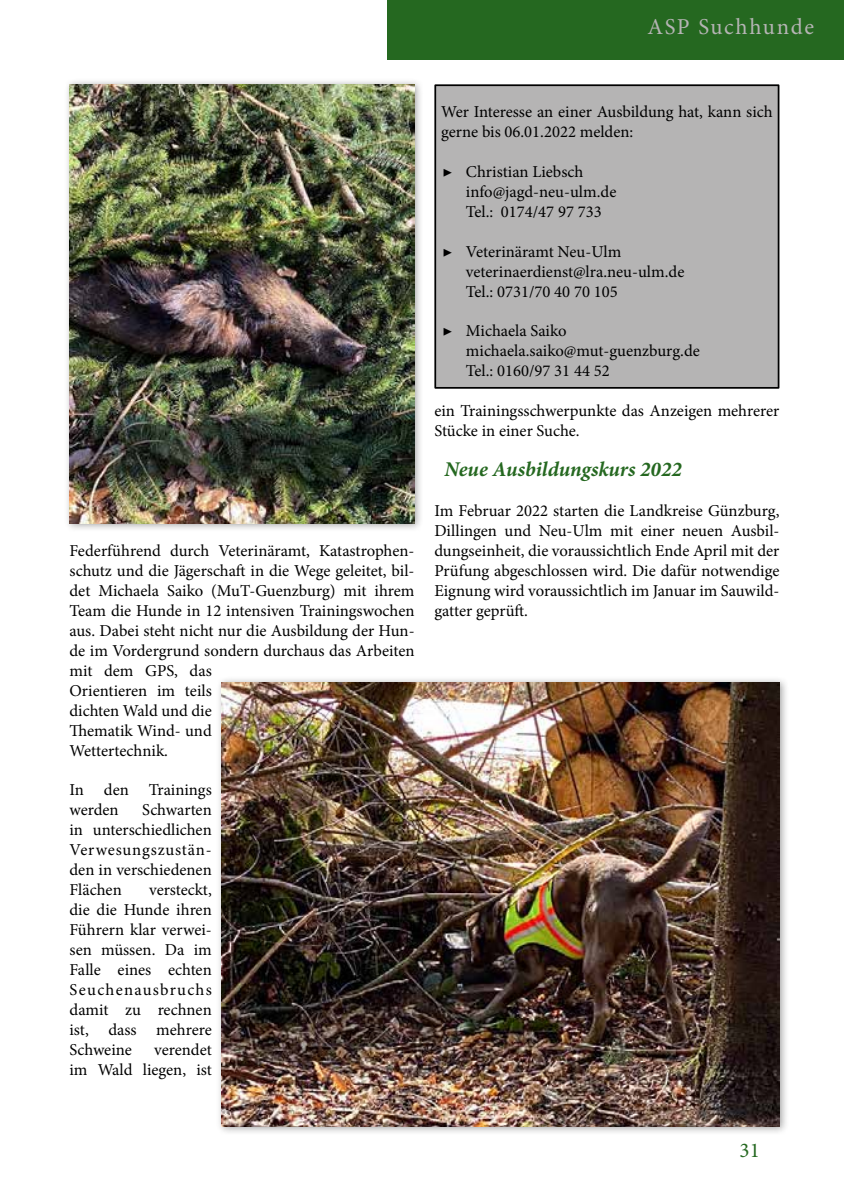
<style>
.page{position:relative;width:844px;height:1191px;background:#fff}
.page>*{position:absolute;margin:0;border:0;box-sizing:border-box;transform-origin:0 0}
.t1{font:22.75px "Minion Pro";letter-spacing:.07em;color:#b5b4b4}
.t2{font:italic 700 21px "Minion Pro";color:#256820}
.t3{font:21px "Minion Pro";color:#256820}
.t4{font:16.62px/19.9px "Minion Pro";color:#000}
</style>
<div class="page">
<div style="left:435px;top:85px;width:343px;height:303px;background:#b5b4b4"></div>
<div style="left:434px;top:84px;width:345px;height:305px;border:2px solid #000"></div>
<div style="left:63px;top:78px;width:361px;height:454px;background:#000;opacity:.35"></div>
<img style="left:69px;top:84px;width:345px;height:439px">
<div style="left:215px;top:676px;width:573px;height:460px;background:#000;opacity:.35"></div>
<img style="left:222px;top:682px;width:557px;height:444px">
<div style="left:387px;top:0;width:456px;height:60px;background:#256820"></div>
<h1 class="t1" style="left:647px;top:12px;width:168px">ASP Suchhunde</h1>
<p class="t4" style="left:69px;top:541px;width:346px">Federführend durch Veterinäramt, Katastrophen&shy;schutz und die Jägerschaft in die Wege geleitet, bil&shy;det Michaela Saiko (MuT-Guenzburg) mit ihrem Team die Hunde in 12 intensiven Trainingswochen aus. Dabei steht nicht nur die Ausbildung der Hun&shy;de im Vordergrund sondern durchaus das Arbeiten mit dem GPS, das<br>Orientieren im teils<br>dichten Wald und die<br>Thematik Wind- und<br>Wettertechnik.</p>
<p class="t4" style="left:69px;top:780px;width:144px">In den Trainings werden</p>
<p class="t4" style="left:69px;top:800px;width:144px;text-align:justify;text-indent:73px">Schwarten in unterschiedlichen Verwesungszustän&shy;den in verschiedenen Flächen</p>
<p class="t4" style="left:69px;top:880px;width:144px;text-align:justify;text-indent:80px">versteckt, die die Hunde ihren Führern klar verwei&shy;sen müssen. Da im Falle eines echten Seuchenausbruchs damit zu rechnen ist, dass mehrere Schweine</p>
<p class="t4" style="left:69px;top:1039px;width:144px;text-align:right">verendet<br>im Wald liegen, ist</p>
<p class="t4" style="left:441px;top:102px;width:333px">Wer Interesse an einer Ausbildung hat, kann sich gerne bis 06.01.2022 melden:</p>
<p class="t4" style="left:466px;top:162px;width:152px;text-indent:-24px">▶ Christian Liebsch info@jagd-neu-ulm.de<br>Tel.: 0174/47 97 733</p>
<p class="t4" style="left:466px;top:241px;width:220px;text-indent:-24px">▶ Veterinäramt Neu-Ulm veterinaerdienst@lra.neu-ulm.de<br>Tel.: 0731/70 40 70 105</p>
<p class="t4" style="left:466px;top:321px;width:235px;text-indent:-24px">▶ Michaela Saiko michaela.saiko@mut-guenzburg.de<br>Tel.: 0160/97 31 44 52</p>
<p class="t4" style="left:434px;top:401px;width:346px">ein Trainingsschwerpunkte das Anzeigen mehrerer<br>Stücke in einer Suche.</p>
<p class="t2" style="left:444px;top:454px;width:239px">Neue Ausbildungskurs 2022</p>
<p class="t4" style="left:434px;top:501px;width:346px;text-align:justify">Im Februar 2022 starten die Landkreise Günzburg, Dillingen und Neu-Ulm mit einer neuen Ausbil&shy;dungseinheit, die voraussichtlich Ende April mit der Prüfung abgeschlossen wird. Die dafür notwendige Eignung wird voraussichtlich im Januar im Sauwild&shy;gatter geprüft.</p>
<p class="t3" style="left:739px;top:1135px;width:22px">31</p>
</div>
